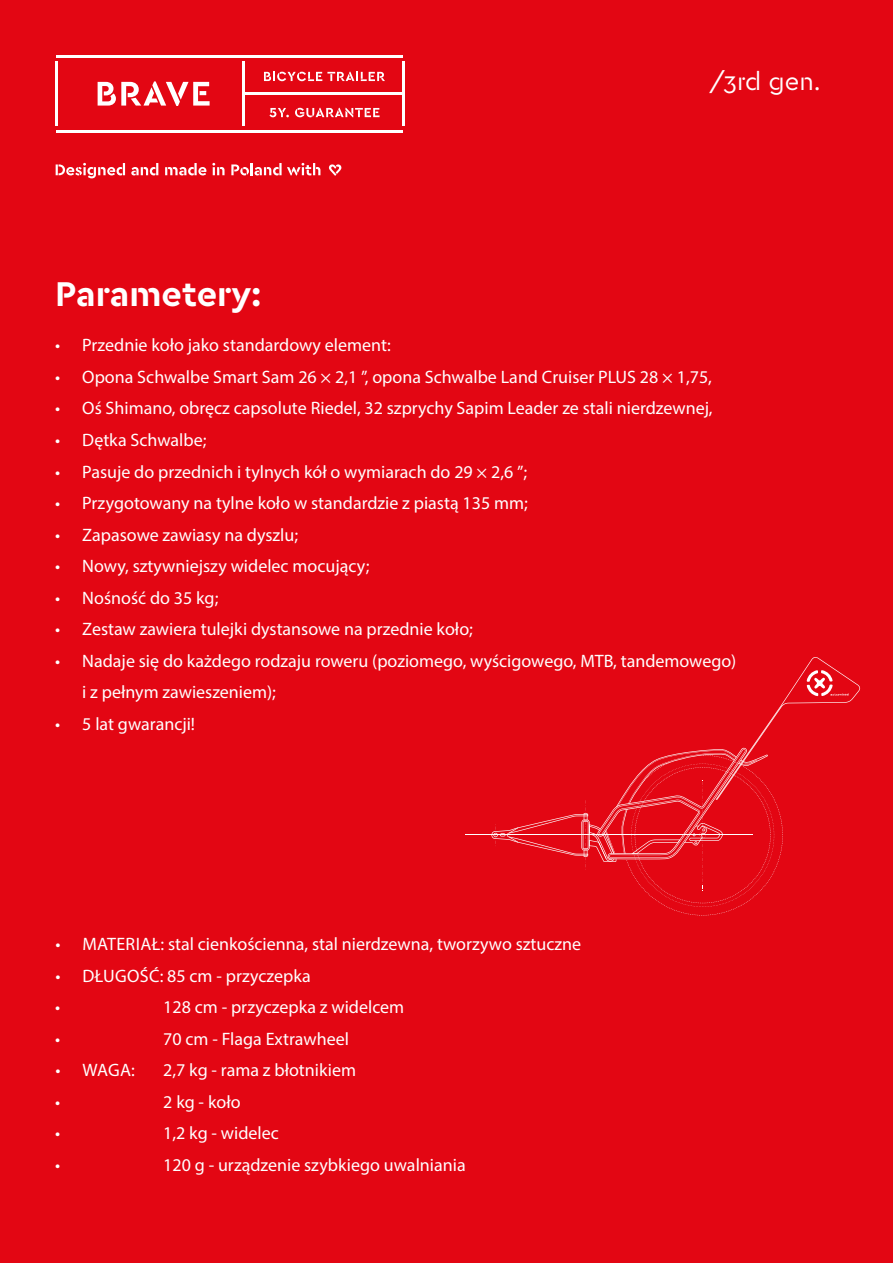
<style>
.page{position:relative;width:893px;height:1263px;background:#e30613}
.page>*{position:absolute;margin:0;border:0;box-sizing:border-box;transform-origin:0 0}
.t1{font:700 36px "Cera Stencil PRO Trial";color:#fff}
.t2{font:25.5px "Cera Stencil PRO Trial";color:#fff}
.t3{font:18px/31.5px "Myriad Pro";color:#fff}
</style>
<div class="page">
<hr style="left:466px;top:835px;width:287px;height:1px;background:#fff">
<svg style="left:491px;top:657px;width:369px;height:258px"></svg>
<svg style="left:329px;top:164px;width:12px;height:12px"></svg>
<svg style="left:56px;top:163px;width:69px;height:15px"></svg>
<svg style="left:131px;top:163px;width:27px;height:12px"></svg>
<svg style="left:165px;top:163px;width:41px;height:12px"></svg>
<svg style="left:212px;top:163px;width:13px;height:12px"></svg>
<svg style="left:231px;top:163px;width:89px;height:12px"></svg>
<hr style="left:56px;top:130px;width:347px;height:2px;background:#fff">
<hr style="left:55px;top:62px;width:3px;height:64px;background:#fff">
<svg style="left:98px;top:81px;width:112px;height:25px"></svg>
<hr style="left:56px;top:55px;width:347px;height:3px;background:#fff">
<hr style="left:243px;top:93px;width:160px;height:2px;background:#fff">
<hr style="left:242px;top:62px;width:2px;height:64px;background:#fff">
<hr style="left:402px;top:62px;width:2px;height:64px;background:#fff">
<svg style="left:264px;top:72px;width:121px;height:9px"></svg>
<svg style="left:269px;top:108px;width:111px;height:9px"></svg>
<h1 class="t1" style="left:55px;top:270px;width:208px">Parametery:</h1>
<h2 class="t2" style="left:709px;top:66px;width:113px">/3rd gen.</h2>
<p class="t3" style="left:55px;top:329px;width:337px">• Przednie koło jako standardowy element:</p>
<p class="t3" style="left:55px;top:361px;width:658px">• Opona Schwalbe Smart Sam 26 × 2,1 ”, opona Schwalbe Land Cruiser PLUS 28 × 1,75,</p>
<p class="t3" style="left:55px;top:392px;width:659px">• Oś Shimano, obręcz capsolute Riedel, 32 szprychy Sapim Leader ze stali nierdzewnej,</p>
<p class="t3" style="left:55px;top:424px;width:153px">• Dętka Schwalbe;</p>
<p class="t3" style="left:55px;top:455px;width:473px">• Pasuje do przednich i tylnych kół o wymiarach do 29 × 2,6 ”;</p>
<p class="t3" style="left:55px;top:487px;width:474px">• Przygotowany na tylne koło w standardzie z piastą 135 mm;</p>
<p class="t3" style="left:55px;top:518px;width:244px">• Zapasowe zawiasy na dyszlu;</p>
<p class="t3" style="left:55px;top:550px;width:316px">• Nowy, sztywniejszy widelec mocujący;</p>
<p class="t3" style="left:55px;top:581px;width:165px">• Nośność do 35 kg;</p>
<p class="t3" style="left:55px;top:613px;width:419px">• Zestaw zawiera tulejki dystansowe na przednie koło;</p>
<p class="t3" style="left:82px;top:644px;width:656px;text-indent:-27px">• Nadaje się do każdego rodzaju roweru (poziomego, wyścigowego, MTB, tandemowego) i z pełnym zawieszeniem);</p>
<p class="t3" style="left:55px;top:707px;width:141px">• 5 lat gwarancji!</p>
<p class="t3" style="left:55px;top:928px;width:527px">• mate riał: stal cienkościenna, stal nierdzewna, tworzywo sztuczne</p>
<p class="t3" style="left:55px;top:959px;width:39px">• długość</p>
<p class="t3" style="left:160px;top:959px;width:153px">: 85 cm - przyczepka</p>
<p class="t3" style="left:55px;top:991px;width:7px">•</p>
<p class="t3" style="left:163px;top:991px;width:243px">128 cm - przyczepka z widelcem</p>
<p class="t3" style="left:55px;top:1022px;width:7px">•</p>
<p class="t3" style="left:163px;top:1022px;width:187px">70 cm - Flaga Extrawheel</p>
<p class="t3" style="left:55px;top:1054px;width:81px">• waga:</p>
<p class="t3" style="left:163px;top:1054px;width:194px">2,7 kg - rama z błotnikiem</p>
<p class="t3" style="left:55px;top:1085px;width:7px">•</p>
<p class="t3" style="left:163px;top:1085px;width:79px">2 kg - koło</p>
<p class="t3" style="left:55px;top:1117px;width:7px">•</p>
<p class="t3" style="left:163px;top:1117px;width:117px">1,2 kg - widelec</p>
<p class="t3" style="left:55px;top:1148px;width:7px">•</p>
<p class="t3" style="left:163px;top:1148px;width:304px">120 g - urządzenie szybkiego uwalniania</p>
</div>
